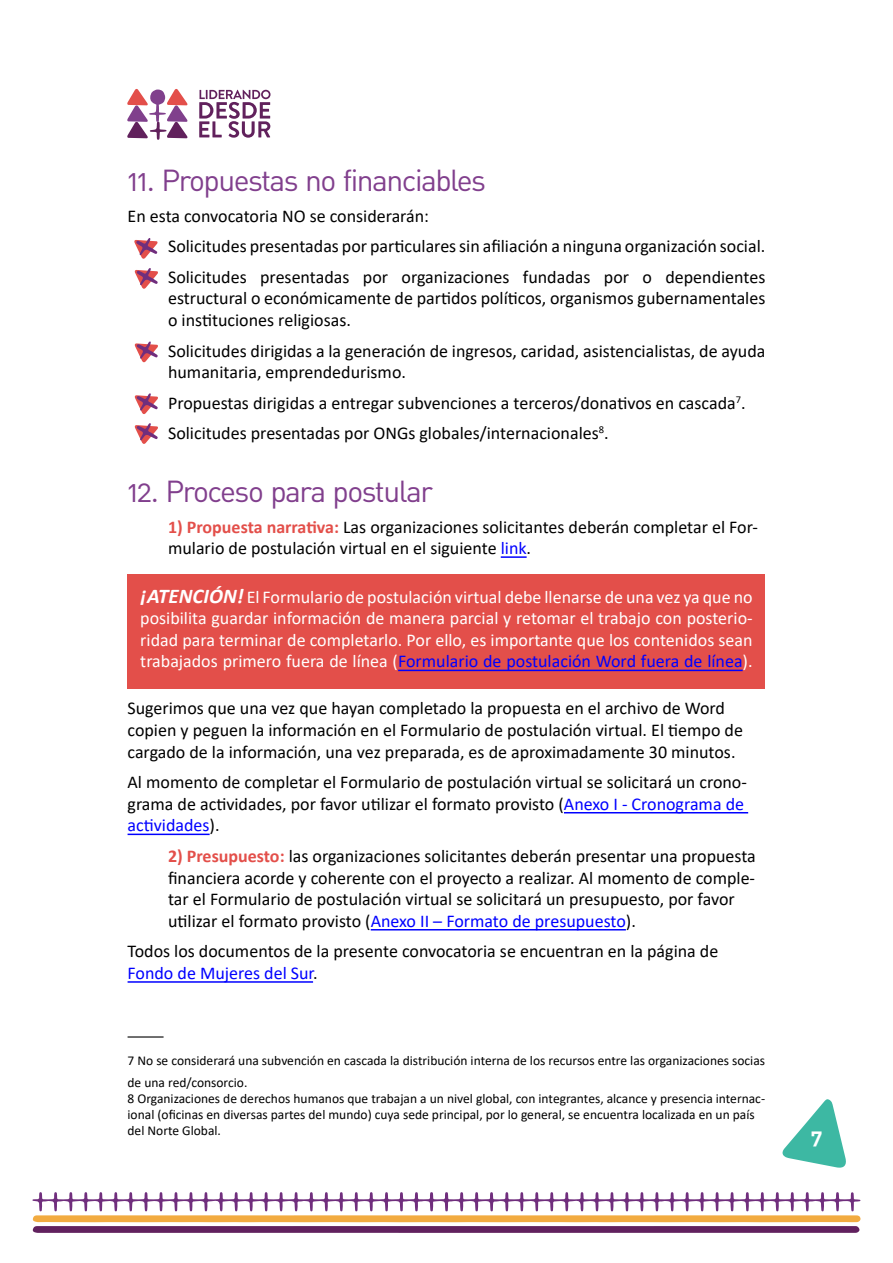
<style>
.page{position:relative;width:893px;height:1263px;background:#fff}
.page>*{position:absolute;margin:0;border:0;box-sizing:border-box;transform-origin:0 0}
.t1{font:30px "DIN Regular Alternate";letter-spacing:-.05em;color:#813f8d}
.t2{font:21px "DIN Bold Alternate";color:#fff}
.t3{font:18px/21.6px "Calibri";color:#000}
.t4{font:18px/21.6px "Calibri";color:#fff;text-align:justify}
.t5{font:13.5px/16.2px "Calibri";color:#000}
.s1{font-weight:700;color:#e34f4a}
.s2{color:#00f}
.s3{font-weight:700;font-style:italic;font-size:21px}
</style>
<div class="page">
<svg style="left:199px;top:90px;width:71px;height:48px"></svg>
<svg style="left:127px;top:89px;width:61px;height:51px"></svg>
<svg style="left:32px;top:1192px;width:828px;height:41px"></svg>
<svg style="left:782px;top:1099px;width:64px;height:69px"></svg>
<hr style="left:501px;top:556px;width:26px;height:2px;background:#00f">
<hr style="left:564px;top:812px;width:184px;height:1px;background:#00f">
<hr style="left:128px;top:833px;width:82px;height:2px;background:#00f">
<hr style="left:371px;top:929px;width:255px;height:1px;background:#00f">
<hr style="left:128px;top:981px;width:185px;height:2px;background:#00f">
<hr style="left:128px;top:1036px;width:36px;height:1px;background:#000">
<svg style="left:134px;top:238px;width:24px;height:21px"></svg>
<svg style="left:134px;top:268px;width:24px;height:21px"></svg>
<svg style="left:134px;top:341px;width:24px;height:22px"></svg>
<svg style="left:134px;top:393px;width:24px;height:21px"></svg>
<svg style="left:134px;top:423px;width:24px;height:21px"></svg>
<div style="left:128px;top:574px;width:637px;height:115px;background:#e34f4a"></div>
<hr style="left:398px;top:670px;width:345px;height:1px;background:#00f">
<h1 class="t1" style="left:128px;top:162px;width:360px">11. Propuestas no financiables</h1>
<p class="t3" style="left:168px;top:200px;width:599px;line-height:30.6px;text-indent:-40px">En esta convocatoria NO se considerarán:<br>Solicitudes presentadas por particulares sin afiliación a ninguna organización social.<br>Solicitudes presentadas por organizaciones fundadas por o dependientes</p>
<p class="t3" style="left:168px;top:287px;width:599px">estructural o económicamente de partidos políticos, organismos gubernamentales o instituciones religiosas.</p>
<p class="t3" style="left:168px;top:339px;width:599px">Solicitudes dirigidas a la generación de ingresos, caridad, asistencialistas, de ayuda humanitaria, emprendedurismo.</p>
<p class="t3" style="left:168px;top:387px;width:579px;line-height:30.6px">Propuestas dirigidas a entregar subvenciones a terceros/donativos en cascada<sup>7</sup>.<br>Solicitudes presentadas por ONGs globales/internacionales<sup>8</sup>.</p>
<h1 class="t1" style="left:128px;top:473px;width:307px">12. Proceso para postular</h1>
<p class="t3" style="left:168px;top:515px;width:591px"><span class="s1">1) Propuesta narrativa:</span> Las organizaciones solicitantes deberán completar el For&shy;mulario de postulación virtual en el siguiente <span class="s2">link</span>.</p>
<p class="t4" style="left:140px;top:585px;width:614px"><span class="s3">¡ATENCIÓN!</span> El Formulario de postulación virtual debe llenarse de una vez ya que no posibilita guardar información de manera parcial y retomar el trabajo con posterio&shy;ridad para terminar de completarlo. Por ello, es importante que los contenidos sean trabajados primero fuera de línea (<span class="s2">Formulario de postulación Word fuera de línea</span>).</p>
<p class="t3" style="left:128px;top:697px;width:617px">Sugerimos que una vez que hayan completado la propuesta en el archivo de Word copien y peguen la información en el Formulario de postulación virtual. El tiempo de cargado de la información, una vez preparada, es de aproximadamente 30 minutos.</p>
<p class="t3" style="left:128px;top:771px;width:621px">Al momento de completar el Formulario de postulación virtual se solicitará un crono&shy;grama de actividades, por favor utilizar el formato provisto (<span class="s2">Anexo I - Cronograma de actividades</span>).</p>
<p class="t3" style="left:168px;top:845px;width:589px"><span class="s1">2) Presupuesto:</span> las organizaciones solicitantes deberán presentar una propuesta financiera acorde y coherente con el proyecto a realizar. Al momento de comple&shy;tar el Formulario de postulación virtual se solicitará un presupuesto, por favor utilizar el formato provisto (<span class="s2">Anexo II – Formato de presupuesto</span>).</p>
<p class="t3" style="left:128px;top:940px;width:592px">Todos los documentos de la presente convocatoria se encuentran en la página de<br><span class="s2">Fondo de Mujeres del Sur</span>.</p>
<p class="t5" style="left:128px;top:1049px;width:639px;line-height:21.6px">7 No se considerará una subvención en cascada la distribución interna de los recursos entre las organizaciones socias de una red/consorcio.</p>
<p class="t5" style="left:128px;top:1090px;width:639px">8 Organizaciones de derechos humanos que trabajan a un nivel global, con integrantes, alcance y presencia internac&shy;ional (oficinas en diversas partes del mundo) cuya sede principal, por lo general, se encuentra localizada en un país del Norte Global.</p>
<p class="t2" style="left:811px;top:1122px;width:13px">7</p>
</div>
